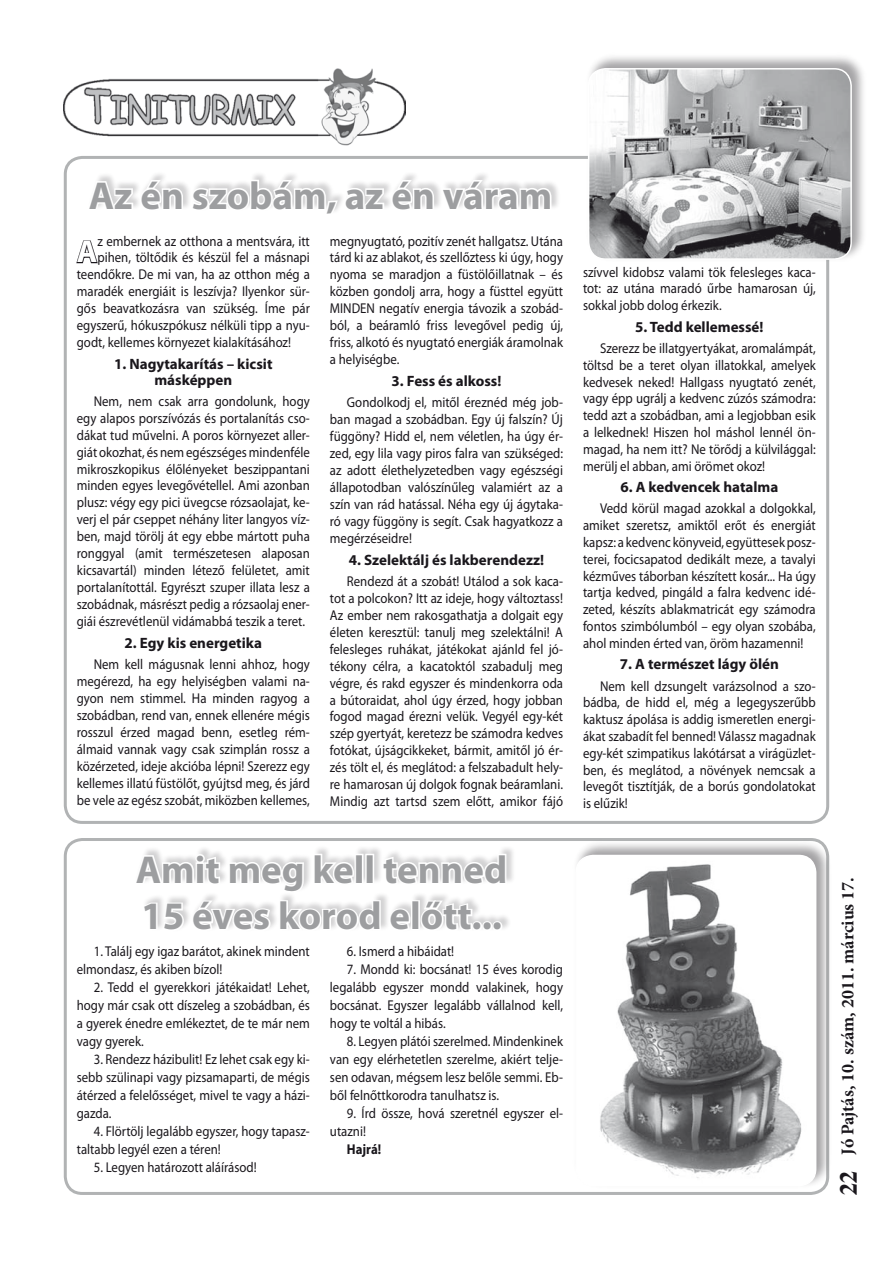
<style>
.page{position:relative;width:893px;height:1263px;background:#fff}
.page>*{position:absolute;margin:0;border:0;box-sizing:border-box;transform-origin:0 0}
.t1{font:700 39px/46.5px "Myriad Pro";color:#9d9ea0}
.t2{font:700 31.5px "Myriad Pro";color:#fff}
.t3{font:700 24px "CG Times";color:#1a171c}
.t4{font:700 18px "Minion Pro";color:#1a171c}
.t5{font:700 15px/15.5px "Myriad Pro";color:#1a171c;text-align:center}
.t6{font:14.25px/17px "Myriad Pro";color:#1a171c;text-align:justify;scale:.9 1}
.t7{font:700 14.25px "Myriad Pro";color:#1a171c;scale:.9 1}
</style>
<div class="page">
<img style="left:64px;top:68px;width:341px;height:78px">
<div style="left:64px;top:838px;width:765px;height:357px;border:3px solid #b1b3b4;border-radius:17px"></div>
<div style="left:573px;top:839px;width:259px;height:350px;background:#1a171c;opacity:.4"></div>
<img style="left:576px;top:855px;width:240px;height:331px;border-radius:17px">
<div style="left:575px;top:855px;width:241px;height:331px;border:2px solid #fff;border-radius:17px"></div>
<div style="left:134px;top:844px;width:382px;height:88px;background:#1a171c;opacity:.2"></div>
<svg style="left:134px;top:852px;width:374px;height:80px"></svg>
<div style="left:472px;top:921px;width:10px;height:10px;border:3px solid #fff;border-radius:50%"></div>
<div style="left:482px;top:921px;width:10px;height:10px;border:3px solid #fff;border-radius:50%"></div>
<div style="left:492px;top:921px;width:10px;height:10px;border:3px solid #fff;border-radius:50%"></div>
<svg style="left:76px;top:240px;width:22px;height:24px"></svg>
<div style="left:585px;top:53px;width:283px;height:209px;background:#1a171c;opacity:.4"></div>
<img style="left:589px;top:69px;width:262px;height:190px;border-radius:17px">
<div style="left:588px;top:68px;width:264px;height:192px;border:2px solid #fff;border-radius:17px"></div>
<div style="left:87px;top:170px;width:474px;height:46px;background:#1a171c;opacity:.2"></div>
<svg style="left:87px;top:177px;width:466px;height:39px"></svg>
<h1 class="t1" style="left:89px;top:171px;width:465px">Az én szobám, az én váram</h1>
<h2 class="t2" style="left:77px;top:231px;width:22px">A</h2>
<p class="t6" style="left:97px;top:232px;width:238px">z embernek az otthona a mentsvára, itt</p>
<p class="t6" style="left:97px;top:249px;width:238px">pihen, töltődik és készül fel a másnapi</p>
<p class="t6" style="left:77px;top:266px;width:260px">teendőkre. De mi van, ha az otthon még a</p>
<p class="t6" style="left:77px;top:283px;width:261px">maradék energiáit is leszívja? Ilyenkor sür-</p>
<p class="t6" style="left:77px;top:300px;width:261px">gős beavatkozásra van szükség. Íme pár</p>
<p class="t6" style="left:77px;top:317px;width:261px">egyszerű, hókuszpókusz nélküli tipp a nyu-</p>
<p class="t6" style="left:77px;top:334px;width:240px">godt, kellemes környezet kialakításához!</p>
<p class="t5" style="left:114px;top:356px;width:160px">1. Nagytakarítás – kicsit másképpen</p>
<p class="t6" style="left:77px;top:392px;width:261px;text-indent:17px">Nem, nem csak arra gondolunk, hogy egy alapos porszívózás és portalanítás cso&shy;dákat tud művelni. A poros környezet aller&shy;giát okozhat, és nem egészséges mindenféle mikroszkopikus élőlényeket beszippantani minden egyes levegővétellel. Ami azonban plusz: végy egy pici üvegcse rózsaolajat, ke&shy;verj el pár cseppet néhány liter langyos víz&shy;ben, majd törölj át egy ebbe mártott puha ronggyal (amit természetesen alaposan kicsavartál) minden létező felületet, amit portalanítottál. Egyrészt szuper illata lesz a szobádnak, másrészt pedig a rózsaolaj ener&shy;giái észrevétlenül vidámabbá teszik a teret.</p>
<p class="t5" style="left:125px;top:635px;width:139px">2. Egy kis energetika</p>
<p class="t6" style="left:77px;top:656px;width:261px;text-indent:17px">Nem kell mágusnak lenni ahhoz, hogy megérezd, ha egy helyiségben valami na&shy;gyon nem stimmel. Ha minden ragyog a szobádban, rend van, ennek ellenére mégis rosszul érzed magad benn, esetleg rém&shy;álmaid vannak vagy csak szimplán rossz a közérzeted, ideje akcióba lépni! Szerezz egy kellemes illatú füstölőt, gyújtsd meg, és járd be vele az egész szobát, miközben kellemes,</p>
<p class="t6" style="left:330px;top:232px;width:261px">megnyugtató, pozitív zenét hallgatsz. Utána tárd ki az ablakot, és szellőztess ki úgy, hogy nyoma se maradjon a füstölőillatnak – és közben gondolj arra, hogy a füsttel együtt MINDEN negatív energia távozik a szobád&shy;ból, a beáramló friss levegővel pedig új, friss, alkotó és nyugtató energiák áramolnak a helyiségbe.</p>
<p class="t5" style="left:392px;top:373px;width:111px">3. Fess és alkoss!</p>
<p class="t6" style="left:330px;top:394px;width:261px;text-indent:17px">Gondolkodj el, mitől éreznéd még job&shy;ban magad a szobádban. Egy új falszín? Új függöny? Hidd el, nem véletlen, ha úgy ér&shy;zed, egy lila vagy piros falra van szükséged: az adott élethelyzetedben vagy egészségi állapotodban valószínűleg valamiért az a szín van rád hatással. Néha egy új ágytaka&shy;ró vagy függöny is segít. Csak hagyatkozz a megérzéseidre!</p>
<p class="t5" style="left:349px;top:551px;width:197px">4. Szelektálj és lakberendezz!</p>
<p class="t6" style="left:330px;top:572px;width:261px;text-indent:17px">Rendezd át a szobát! Utálod a sok kaca&shy;tot a polcokon? Itt az ideje, hogy változtass!<br>Az ember nem rakosgathatja a dolgait egy életen keresztül: tanulj meg szelektálni! A felesleges ruhákat, játékokat ajánld fel jó&shy;tékony célra, a kacatoktól szabadulj meg végre, és rakd egyszer és mindenkorra oda a bútoraidat, ahol úgy érzed, hogy jobban fogod magad érezni velük. Vegyél egy-két szép gyertyát, keretezz be számodra kedves fotókat, újságcikkeket, bármit, amitől jó ér&shy;zés tölt el, és meglátod: a felszabadult hely&shy;re hamarosan új dolgok fognak beáramlani.<br>Mindig azt tartsd szem előtt, amikor fájó</p>
<h1 class="t1" style="left:136px;top:845px;width:373px">Amit meg kell tenned<br>15 éves korod előtt...</h1>
<p class="t6" style="left:77px;top:942px;width:260px;line-height:18px;text-indent:17px">1. Találj egy igaz barátot, akinek mindent elmondasz, és akiben bízol!</p>
<p class="t6" style="left:77px;top:978px;width:261px;line-height:18px;text-indent:17px">2. Tedd el gyerekkori játékaidat! Lehet, hogy már csak ott díszeleg a szobádban, és a gyerek énedre emlékeztet, de te már nem vagy gyerek.</p>
<p class="t6" style="left:77px;top:1050px;width:261px;line-height:18px;text-indent:17px">3. Rendezz házibulit! Ez lehet csak egy ki&shy;sebb szülinapi vagy pizsamaparti, de mégis átérzed a felelősséget, mivel te vagy a házi&shy;gazda.</p>
<p class="t6" style="left:77px;top:1122px;width:261px;line-height:18px;text-indent:17px">4. Flörtölj legalább egyszer, hogy tapasz&shy;taltabb legyél ezen a téren!</p>
<p class="t6" style="left:94px;top:1159px;width:183px">5. Legyen határozott aláírásod!</p>
<p class="t6" style="left:347px;top:943px;width:121px">6. Ismerd a hibáidat!</p>
<p class="t6" style="left:330px;top:960px;width:261px;line-height:18px;text-indent:17px">7. Mondd ki: bocsánat! 15 éves korodig legalább egyszer mondd valakinek, hogy bocsánat. Egyszer legalább vállalnod kell, hogy te voltál a hibás.</p>
<p class="t6" style="left:330px;top:1032px;width:261px;line-height:18px;text-indent:17px">8. Legyen plátói szerelmed. Mindenkinek van egy elérhetetlen szerelme, akiért telje&shy;sen odavan, mégsem lesz belőle semmi. Eb&shy;ből felnőttkorodra tanulhatsz is.</p>
<p class="t6" style="left:330px;top:1104px;width:261px;line-height:18px;text-indent:17px">9. Írd össze, hová szeretnél egyszer el&shy;utazni!</p>
<p class="t7" style="left:347px;top:1140px;width:40px">Hajrá!</p>
<p class="t6" style="left:583px;top:263px;width:260px">szívvel kidobsz valami tök felesleges kaca&shy;tot: az utána maradó űrbe hamarosan új, sokkal jobb dolog érkezik.</p>
<p class="t5" style="left:635px;top:319px;width:130px">5. Tedd kellemessé!</p>
<p class="t6" style="left:583px;top:340px;width:260px;text-indent:17px">Szerezz be illatgyertyákat, aromalámpát, töltsd be a teret olyan illatokkal, amelyek kedvesek neked! Hallgass nyugtató zenét, vagy épp ugrálj a kedvenc zúzós számodra: tedd azt a szobádban, ami a legjobban esik a lelkednek! Hiszen hol máshol lennél ön&shy;magad, ha nem itt? Ne törődj a külvilággal: merülj el abban, ami örömet okoz!</p>
<p class="t5" style="left:620px;top:479px;width:159px">6. A kedvencek hatalma</p>
<p class="t6" style="left:583px;top:500px;width:260px;text-indent:17px">Vedd körül magad azokkal a dolgokkal, amiket szeretsz, amiktől erőt és energiát kapsz: a kedvenc könyveid, együttesek posz&shy;terei, focicsapatod dedikált meze, a tavalyi kézműves táborban készített kosár... Ha úgy tartja kedved, pingáld a falra kedvenc idé&shy;zeted, készíts ablakmatricát egy számodra fontos szimbólumból – egy olyan szobába, ahol minden érted van, öröm hazamenni!</p>
<p class="t5" style="left:620px;top:656px;width:161px">7. A természet lágy ölén</p>
<p class="t6" style="left:583px;top:677px;width:260px;text-indent:17px">Nem kell dzsungelt varázsolnod a szo&shy;bádba, de hidd el, még a legegyszerűbb kaktusz ápolása is addig ismeretlen energi&shy;ákat szabadít fel benned! Válassz magadnak egy-két szimpatikus lakótársat a virágüzlet&shy;ben, és meglátod, a növények nemcsak a levegőt tisztítják, de a borús gondolatokat is elűzik!</p>
<p class="t4" style="left:835px;top:1154px;width:279px;rotate:-90deg">Jó Pajtás, 10. szám, 2011. március 17.</p>
<h3 class="t3" style="left:834px;top:1195px;width:25px;rotate:-90deg">22</h3>
</div>
